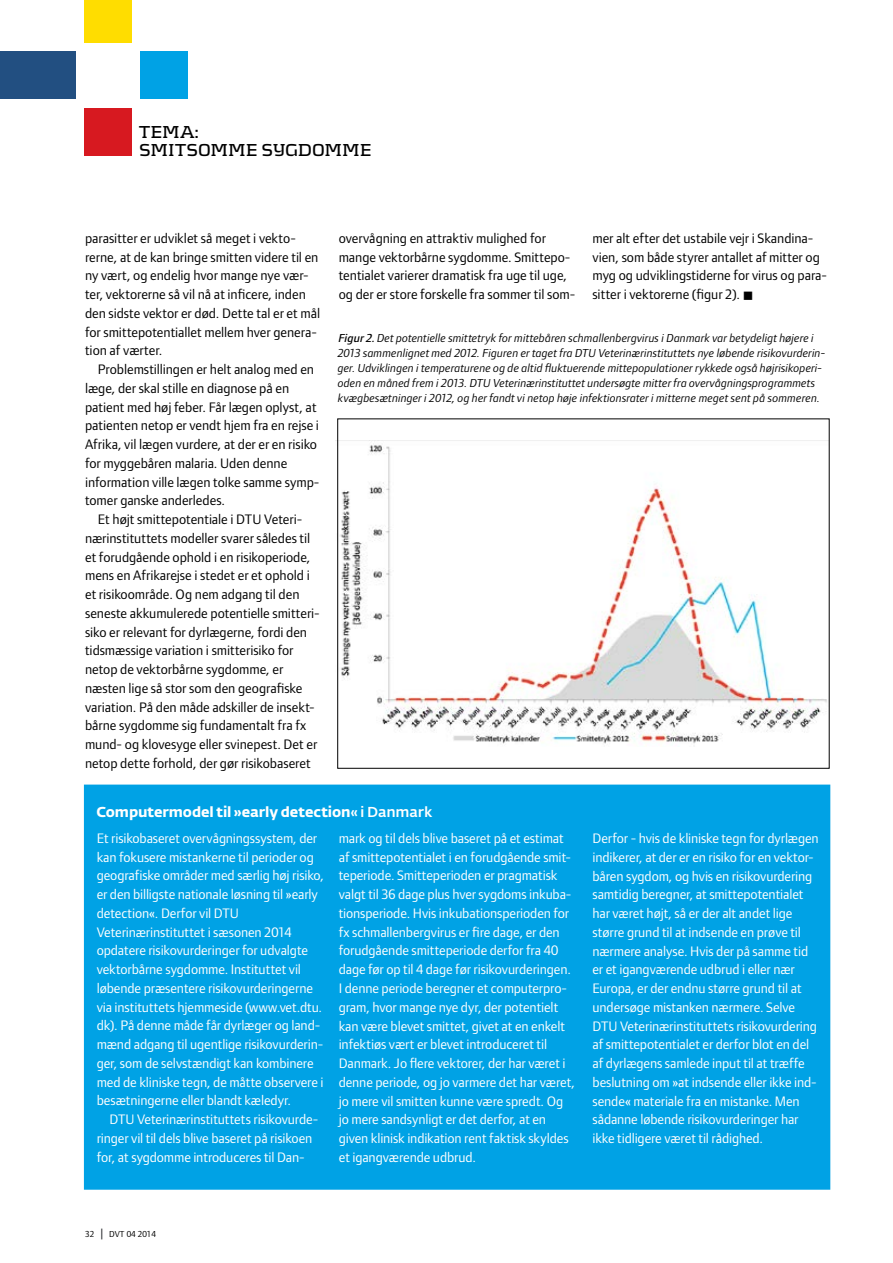
<style>
.page{position:relative;width:893px;height:1263px;background:#fff}
.page>*{position:absolute;margin:0;border:0;box-sizing:border-box;transform-origin:0 0}
.t1{font:700 18px/18.5px "Kontrapunkt";letter-spacing:-.005em;color:#000}
.t2{font:14.25px/18.8px "Foundry Form Sans";letter-spacing:-.005em;color:#fff}
.t3{font:14.25px/18.8px "Foundry Form Sans";letter-spacing:-.005em;color:#000}
.t4{font:700 14.25px "Fedra Sans Alt";letter-spacing:-.005em;color:#fff}
.t5{font:italic 12px/15px "Foundry Form Sans";letter-spacing:.005em;color:#000}
.t6{font:9px "Foundry Form Sans";color:#000}
.s1{font-weight:500}
</style>
<div class="page">
<div style="left:85px;top:786px;width:744px;height:402px;background:#00a2e5"></div>
<div style="left:84px;top:784px;width:746px;height:406px;border:2px solid #00a2e5"></div>
<div style="left:84px;top:108px;width:48px;height:48px;background:#d71920"></div>
<div style="left:84px;top:0;width:48px;height:43px;background:#fd0"></div>
<div style="left:0;top:51px;width:75px;height:48px;background:#224f81"></div>
<div style="left:140px;top:51px;width:48px;height:48px;background:#00a2e5"></div>
<img style="left:336px;top:440px;width:491px;height:304px">
<p class="t1" style="left:139px;top:122px;width:234px">TEMA:<br>SMITSOMME SYGDOMME</p>
<p class="t3" style="left:85px;top:229px;width:237px">parasitter er udviklet så meget i vekto&shy;rerne, at de kan bringe smitten videre til en ny vært, og endelig hvor mange nye vær&shy;ter, vektorerne så vil nå at inficere, inden den sidste vektor er død. Dette tal er et mål for smittepotentiallet mellem hver genera&shy;tion af værter.</p>
<p class="t3" style="left:85px;top:360px;width:236px;text-indent:13px">Problemstillingen er helt analog med en læge, der skal stille en diagnose på en patient med høj feber. Får lægen oplyst, at patienten netop er vendt hjem fra en rejse i Afrika, vil lægen vurdere, at der er en risiko for myggebåren malaria. Uden denne information ville lægen tolke samme symp&shy;tomer ganske anderledes.</p>
<p class="t3" style="left:85px;top:510px;width:236px;text-indent:13px">Et højt smittepotentiale i DTU Veteri&shy;nærinstituttets modeller svarer således til et forudgående ophold i en risikoperiode, mens en Afrikarejse i stedet er et ophold i et risikoområde. Og nem adgang til den seneste akkumulerede potentielle smitteri&shy;siko er relevant for dyrlægerne, fordi den tidsmæssige variation i smitterisiko for netop de vektorbårne sygdomme, er næsten lige så stor som den geografiske variation. På den måde adskiller de insekt&shy;bårne sygdomme sig fundamentalt fra fx mund- og klovesyge eller svinepest. Det er netop dette forhold, der gør risikobaseret</p>
<p class="t3" style="left:339px;top:229px;width:238px">overvågning en attraktiv mulighed for mange vektorbårne sygdomme. Smittepo&shy;tentialet varierer dramatisk fra uge til uge, og der er store forskelle fra sommer til som-</p>
<p class="t3" style="left:592px;top:229px;width:236px">mer alt efter det ustabile vejr i Skandina&shy;vien, som både styrer antallet af mitter og myg og udviklingstiderne for virus og para&shy;sitter i vektorerne (figur 2). ■</p>
<p class="t5" style="left:338px;top:331px;width:489px"><span class="s1">Figur2.</span>Det potentielle smittetryk for mittebåren schmallenbergvirus i Danmark var betydeligt højere i 2013 sammenlignet med 2012. Figuren er taget fra DTU Veterinærinstituttets nye løbende risikovurderin&shy;ger. Udviklingen i temperaturene og de altid fluktuerende mittepopulationer rykkede også højrisikoperi&shy;oden en måned frem i 2013. DTU Veterinærinstituttet undersøgte mitter fra overvågningsprogrammets kvægbesætninger i 2012, og her fandt vi netop høje infektionsrater i mitterne meget sent på sommeren.</p>
<p class="t4" style="left:96px;top:803px;width:337px">Computermodel til »early detection<span class="s1">« i Danmark</span></p>
<p class="t2" style="left:97px;top:829px;width:229px">Et risikobaseret overvågningssystem, der kan fokusere mistankerne til perioder og geografiske områder med særlig høj risiko, er den billigste nationale løsning til »early detection«. Derfor vil DTU Veterinærinstituttet i sæsonen 2014 opdatere risikovurderinger for udvalgte vektorbårne sygdomme. Instituttet vil løbende præsentere risikovurderingerne via instituttets hjemmeside (www.vet.dtu. dk). På denne måde får dyrlæger og land&shy;mænd adgang til ugentlige risikovurderin&shy;ger, som de selvstændigt kan kombinere med de kliniske tegn, de måtte observere i besætningerne eller blandt kæledyr.</p>
<p class="t2" style="left:97px;top:1110px;width:223px;text-indent:13px">DTU Veterinærinstituttets risikovurde&shy;ringer vil til dels blive baseret på risikoen for, at sygdomme introduceres til Dan-</p>
<p class="t2" style="left:339px;top:829px;width:238px">mark og til dels blive baseret på et estimat af smittepotentialet i en forudgående smit&shy;teperiode. Smitteperioden er pragmatisk valgt til 36 dage plus hver sygdoms inkuba&shy;tionsperiode. Hvis inkubationsperioden for fx schmallenbergvirus er fire dage, er den forudgående smitteperiode derfor fra 40 dage før op til 4 dage før risikovurderingen.<br>I denne periode beregner et computerpro&shy;gram, hvor mange nye dyr, der potentielt kan være blevet smittet, givet at en enkelt infektiøs vært er blevet introduceret til Danmark. Jo flere vektorer, der har været i denne periode, og jo varmere det har været, jo mere vil smitten kunne være spredt. Og jo mere sandsynligt er det derfor, at en given klinisk indikation rent faktisk skyldes et igangværende udbrud.</p>
<p class="t2" style="left:592px;top:829px;width:228px">Derfor - hvis de kliniske tegn for dyrlægen indikerer, at der er en risiko for en vektor&shy;båren sygdom, og hvis en risikovurdering samtidig beregner, at smittepotentialet har været højt, så er der alt andet lige større grund til at indsende en prøve til nærmere analyse. Hvis der på samme tid er et igangværende udbrud i eller nær Europa, er der endnu større grund til at undersøge mistanken nærmere. Selve DTU Veterinærinstituttets risikovurdering af smittepotentialet er derfor blot en del af dyrlægens samlede input til at træffe beslutning om »at indsende eller ikke ind&shy;sende« materiale fra en mistanke. Men sådanne løbende risikovurderinger har ikke tidligere været til rådighed.</p>
<p class="t6" style="left:85px;top:1229px;width:11px">32</p>
<p class="t6" style="left:109px;top:1229px;width:48px">DVT 04 2014</p>
</div>
